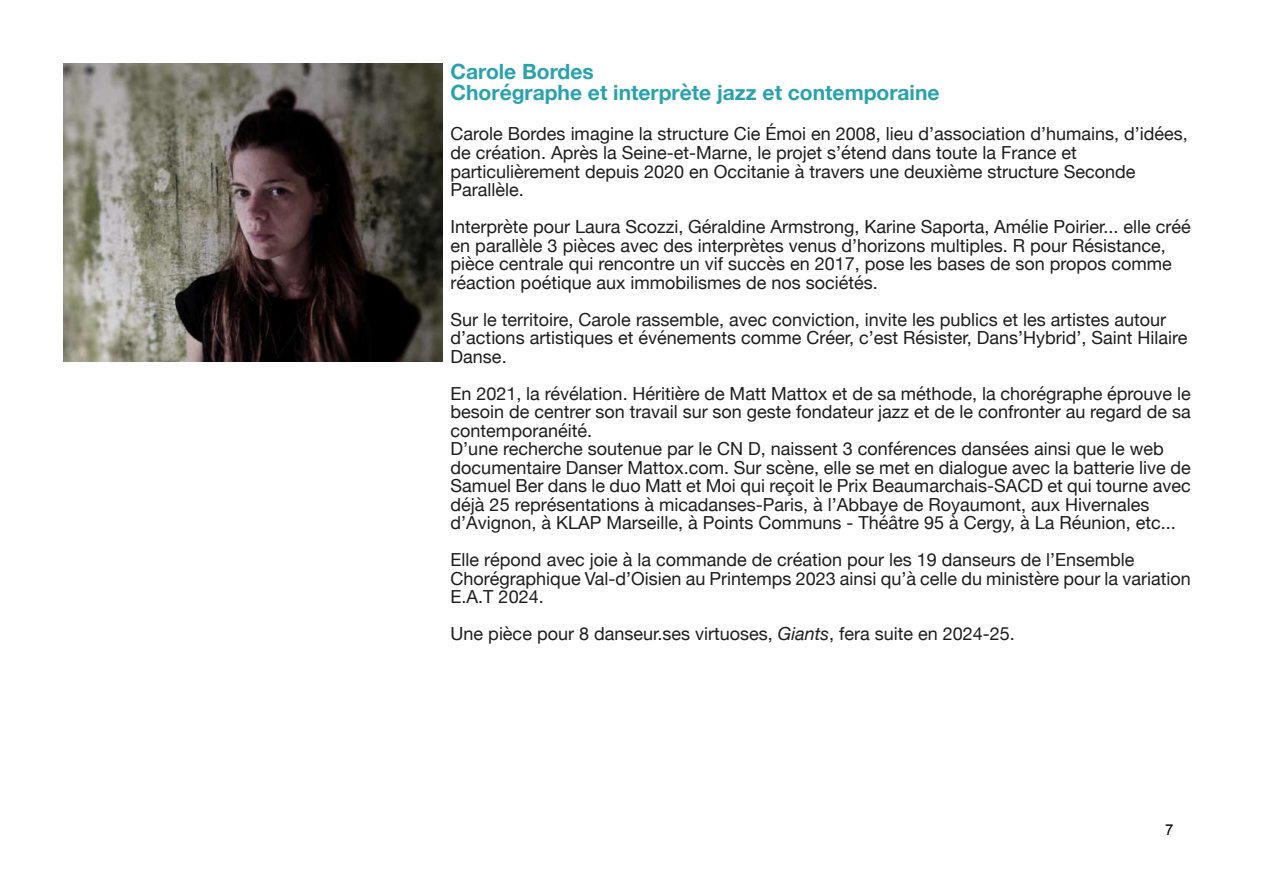
<style>
.page{position:relative;width:1263px;height:893px;background:#fff}
.page>*{position:absolute;margin:0;border:0;box-sizing:border-box;transform-origin:0 0}
.t1{font:700 21px/21.6px "Helvetica Neue";color:#28a2ae}
.t2{font:18px/18.5px "Helvetica Neue";color:#1d1d1d}
.t3{font:15px "Arial";color:#000}
.s1{font-style:italic}
</style>
<div class="page">
<img style="left:64px;top:64px;width:378px;height:298px">
<p class="t1" style="left:451px;top:60px;width:490px">Carole Bordes<br>Chorégraphe et interprète jazz et contemporaine</p>
<p class="t2" style="left:451px;top:125px;width:739px">Carole Bordes imagine la structure Cie Émoi en 2008, lieu d’association d’humains, d’idées, de création. Après la Seine-et-Marne, le projet s’étend dans toute la France et particulièrement depuis 2020 en Occitanie à travers une deuxième structure Seconde Parallèle.</p>
<p class="t2" style="left:451px;top:217px;width:741px">Interprète pour Laura Scozzi, Géraldine Armstrong, Karine Saporta, Amélie Poirier... elle créé en parallèle 3 pièces avec des interprètes venus d’horizons multiples. R pour Résistance, pièce centrale qui rencontre un vif succès en 2017, pose les bases de son propos comme réaction poétique aux immobilismes de nos sociétés.</p>
<p class="t2" style="left:451px;top:310px;width:738px">Sur le territoire, Carole rassemble, avec conviction, invite les publics et les artistes autour d’actions artistiques et événements comme Créer, c’est Résister, Dans’Hybrid’, Saint Hilaire<br>Danse.</p>
<p class="t2" style="left:451px;top:384px;width:741px">En 2021, la révélation. Héritière de Matt Mattox et de sa méthode, la chorégraphe éprouve le besoin de centrer son travail sur son geste fondateur jazz et de le confronter au regard de sa contemporanéité.<br>D’une recherche soutenue par le CN D, naissent 3 conférences dansées ainsi que le web documentaire Danser Mattox.com. Sur scène, elle se met en dialogue avec la batterie live de Samuel Ber dans le duo Matt et Moi qui reçoit le Prix Beaumarchais-SACD et qui tourne avec déjà 25 représentations à micadanses-Paris, à l’Abbaye de Royaumont, aux Hivernales d’Avignon, à KLAP Marseille, à Points Communs - Théâtre 95 à Cergy, à La Réunion, etc...</p>
<p class="t2" style="left:451px;top:550px;width:741px">Elle répond avec joie à la commande de création pour les 19 danseurs de l’Ensemble<br>Chorégraphique Val-d’Oisien au Printemps 2023 ainsi qu’à celle du ministère pour la variation<br>E.A.T 2024.</p>
<p class="t2" style="left:451px;top:624px;width:566px">Une pièce pour 8 danseur.ses virtuoses, <span class="s1">Giants</span>, fera suite en 2024-25.</p>
<p class="t3" style="left:1165px;top:824px;width:10px">7</p>
</div>
